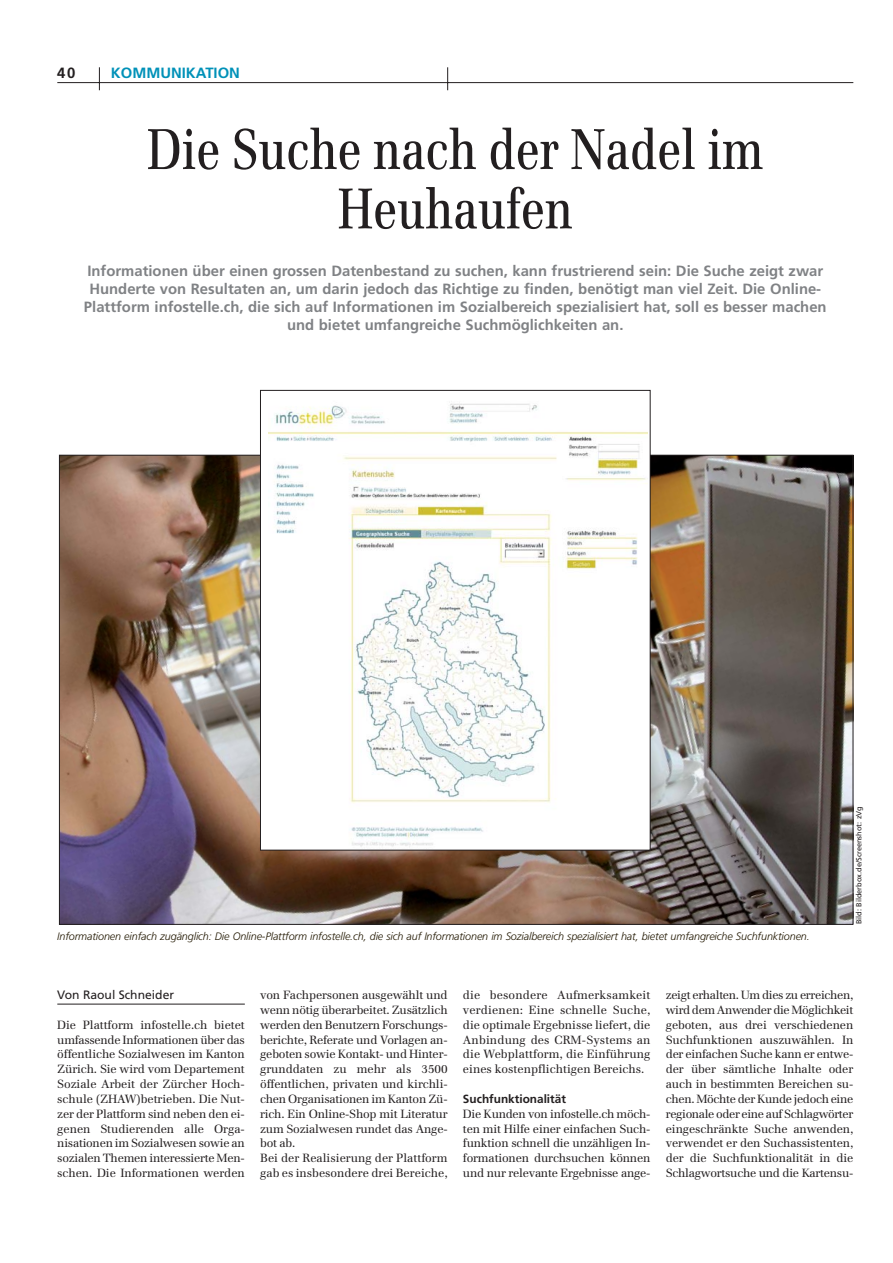
<style>
.page{position:relative;width:893px;height:1263px;background:#fff}
.page>*{position:absolute;margin:0;border:0;box-sizing:border-box;transform-origin:0 0}
.t1{font:56.7px/59.4px "Emona Condensed+SCCFYK";color:#231f20;text-align:center}
.t2{font:14.85px/18.3px "Frutiger Bold+FOZEPD";color:#808285;text-align:center}
.t3{font:14.85px "Frutiger Bold+FOZEPD";color:#0091b8}
.t4{font:14.85px "Frutiger Bold+FOZEPD";color:#231f20}
.t5{font:12.15px "Frutiger Roman+KDNQLH";color:#231f20}
.t6{font:11.85px/14.9px "Emona+FEJDZK";letter-spacing:-.015em;color:#231f20;text-align:justify}
.t7{font:11.85px "Frutiger Bold+FOZEPD";color:#231f20}
.t8{font:10.8px "Frutiger Light Italic+DXNLOR";letter-spacing:-.01em;color:#241a04}
.t9{font:7.35px "Frutiger Roman+KDNQLH";color:#231f20}
</style>
<div class="page">
<img style="left:61px;top:457px;width:790px;height:466px">
<hr style="left:57px;top:82px;width:796px;height:1px;background:#231f20">
<svg style="left:447px;top:67px;width:1px;height:23px"></svg>
<svg style="left:99px;top:67px;width:1px;height:23px"></svg>
<hr style="left:57px;top:1004px;width:188px;height:1px;background:#231f20">
<div style="left:260px;top:390px;width:390px;height:460px;background:#fff"></div>
<img style="left:269px;top:403px;width:379px;height:444px">
<p class="t4" style="left:57px;top:67px;width:20px">40</p>
<p class="t3" style="left:111px;top:67px;width:131px">KOMMUNIKATION</p>
<h1 class="t1" style="left:147px;top:120px;width:618px">Die Suche nach der Nadel im<br>Heuhaufen</h1>
<p class="t2" style="left:84px;top:263px;width:744px">Informationen über einen grossen Datenbestand zu suchen, kann frustrierend sein: Die Suche zeigt zwar Hunderte von Resultaten an, um darin jedoch das Richtige zu finden, benötigt man viel Zeit. Die Online-Plattform infostelle.ch, die sich auf Informationen im Sozialbereich spezialisiert hat, soll es besser machen und bietet umfangreiche Suchmöglichkeiten an.</p>
<p class="t8" style="left:57px;top:931px;width:754px">Informationen einfach zugänglich: Die Online-Plattform infostelle.ch, die sich auf Informationen im Sozialbereich spezialisiert hat, bietet umfangreiche Suchfunktionen.</p>
<p class="t9" style="left:856px;top:924px;width:120px;rotate:-90deg">Bild: Bilderbox.de/Screenshot: zVg</p>
<p class="t5" style="left:57px;top:990px;width:118px">Von Raoul Schneider</p>
<p class="t6" style="left:57px;top:1018px;width:189px">Die Plattform infostelle.ch bietet umfassende Informationen über das öffentliche Sozialwesen im Kanton Zürich. Sie wird vom Departement Soziale Arbeit der Zürcher Hoch&shy;schule (ZHAW)betrieben. Die Nut&shy;zer der Plattform sind neben den ei&shy;genen Studierenden alle Orga&shy;nisationen im Sozialwesen sowie an sozialen Themen interessierte Men&shy;schen. Die Informationen werden</p>
<p class="t6" style="left:260px;top:988px;width:189px;text-align:left">von Fachpersonen ausgewählt und wenn nötig überarbeitet. Zusätzlich werden den Benutzern Forschungs&shy;berichte, Referate und Vorlagen an&shy;geboten sowie Kontakt- und Hinter&shy;grunddaten zu mehr als 3500 öffentlichen, privaten und kirchli&shy;chen Organisationen im Kanton Zü&shy;rich. Ein Online-Shop mit Literatur zum Sozialwesen rundet das Ange&shy;bot ab.<br>Bei der Realisierung der Plattform gab es insbesondere drei Bereiche,</p>
<p class="t6" style="left:463px;top:988px;width:189px">die besondere Aufmerksamkeit verdienen: Eine schnelle Suche, die optimale Ergebnisse liefert, die Anbindung des CRM-Systems an die Webplattform, die Einführung eines kostenpflichtigen Bereichs.</p>
<p class="t7" style="left:463px;top:1094px;width:105px">Suchfunktionalität</p>
<p class="t6" style="left:463px;top:1107px;width:189px">Die Kunden von infostelle.ch möch&shy;ten mit Hilfe einer einfachen Such&shy;funktion schnell die unzähligen In&shy;formationen durchsuchen können und nur relevante Ergebnisse ange-</p>
<p class="t6" style="left:666px;top:988px;width:189px">zeigt erhalten. Um dies zu erreichen, wird dem Anwender die Möglichkeit geboten, aus drei verschiedenen Suchfunktionen auszuwählen. In der einfachen Suche kann er entwe&shy;der über sämtliche Inhalte oder auch in bestimmten Bereichen su&shy;chen. Möchte der Kunde jedoch eine regionale oder eine auf Schlagwörter eingeschränkte Suche anwenden, verwendet er den Suchassistenten, der die Suchfunktionalität in die Schlagwortsuche und die Kartensu-</p>
</div>
